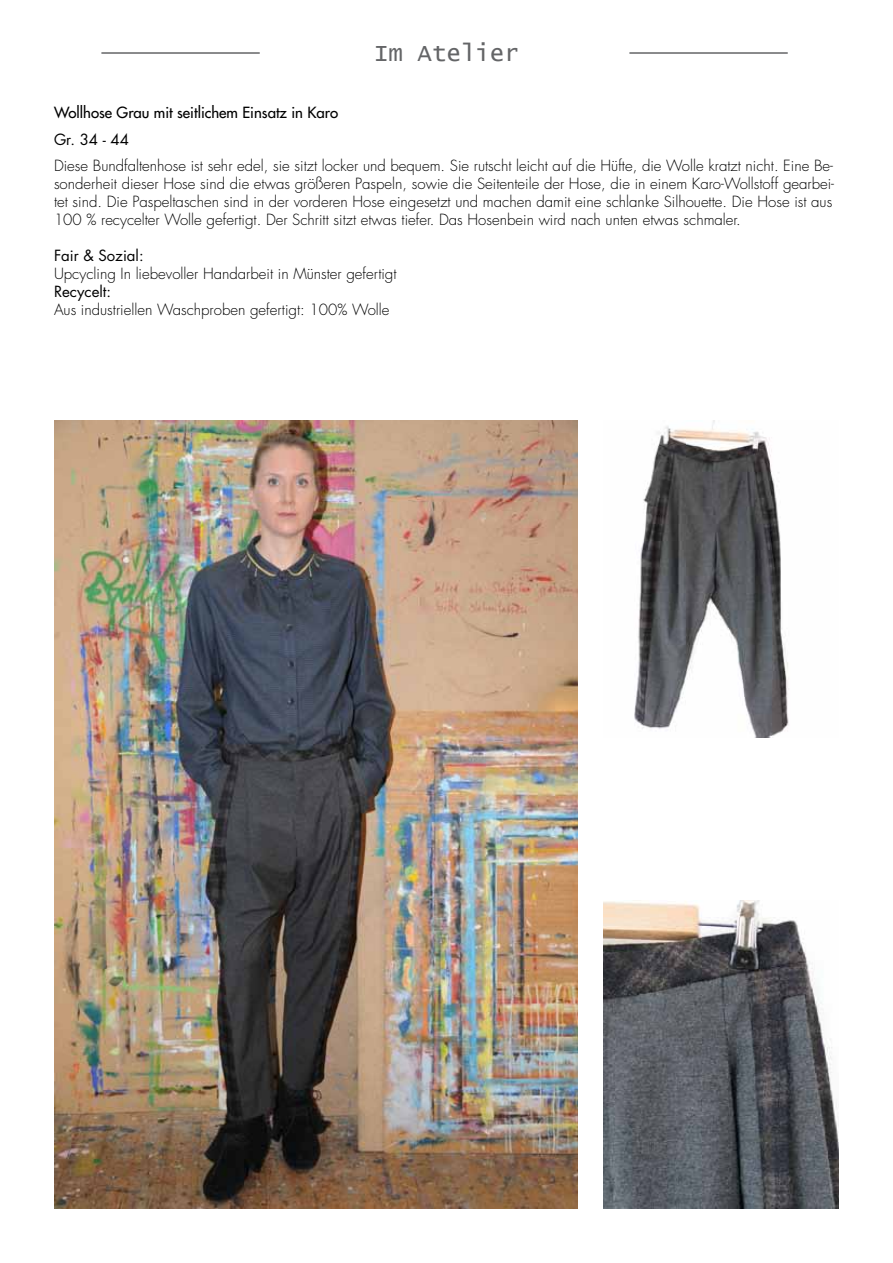
<style>
.page{position:relative;width:893px;height:1263px;background:#fff}
.page>*{position:absolute;margin:0;border:0;box-sizing:border-box;transform-origin:0 0}
.t1{font:24px "Lucida Console";color:#646567}
.t2{font:300 15px/18px "Futura LT";color:#000;text-align:justify}
.t3{font:15px "Futura LT";color:#000}
.t4{font:15px "Futura LT";color:#000}
</style>
<div class="page">
<hr style="left:101px;top:52px;width:159px;height:2px;background:#646567">
<hr style="left:629px;top:52px;width:159px;height:2px;background:#646567">
<img style="left:54px;top:420px;width:524px;height:789px">
<img style="left:634px;top:420px;width:155px;height:318px">
<img style="left:603px;top:901px;width:236px;height:308px">
<h1 class="t1" style="left:374px;top:42px;width:146px">Im Atelier</h1>
<p class="t3" style="left:54px;top:103px;width:286px">Wollhose Grau mit seitlichem Einsatz in Karo</p>
<p class="t4" style="left:54px;top:130px;width:76px">Gr. 34 - 44</p>
<p class="t2" style="left:54px;top:157px;width:782px">Diese Bundfaltenhose ist sehr edel, sie sitzt locker und bequem. Sie rutscht leicht auf die Hüfte, die Wolle kratzt nicht. Eine Be&shy;sonderheit dieser Hose sind die etwas größeren Paspeln, sowie die Seitenteile der Hose, die in einem Karo-Wollstoff gearbei&shy;tet sind. Die Paspeltaschen sind in der vorderen Hose eingesetzt und machen damit eine schlanke Silhouette. Die Hose ist aus 100 % recycelter Wolle gefertigt. Der Schritt sitzt etwas tiefer. Das Hosenbein wird nach unten etwas schmaler.</p>
<p class="t4" style="left:54px;top:246px;width:91px">Fair &amp; Sozial:</p>
<p class="t2" style="left:54px;top:265px;width:344px">Upcycling In liebevoller Handarbeit in Münster gefertigt</p>
<p class="t4" style="left:54px;top:282px;width:59px">Recycelt:</p>
<p class="t2" style="left:54px;top:301px;width:337px">Aus industriellen Waschproben gefertigt: 100% Wolle</p>
</div>
